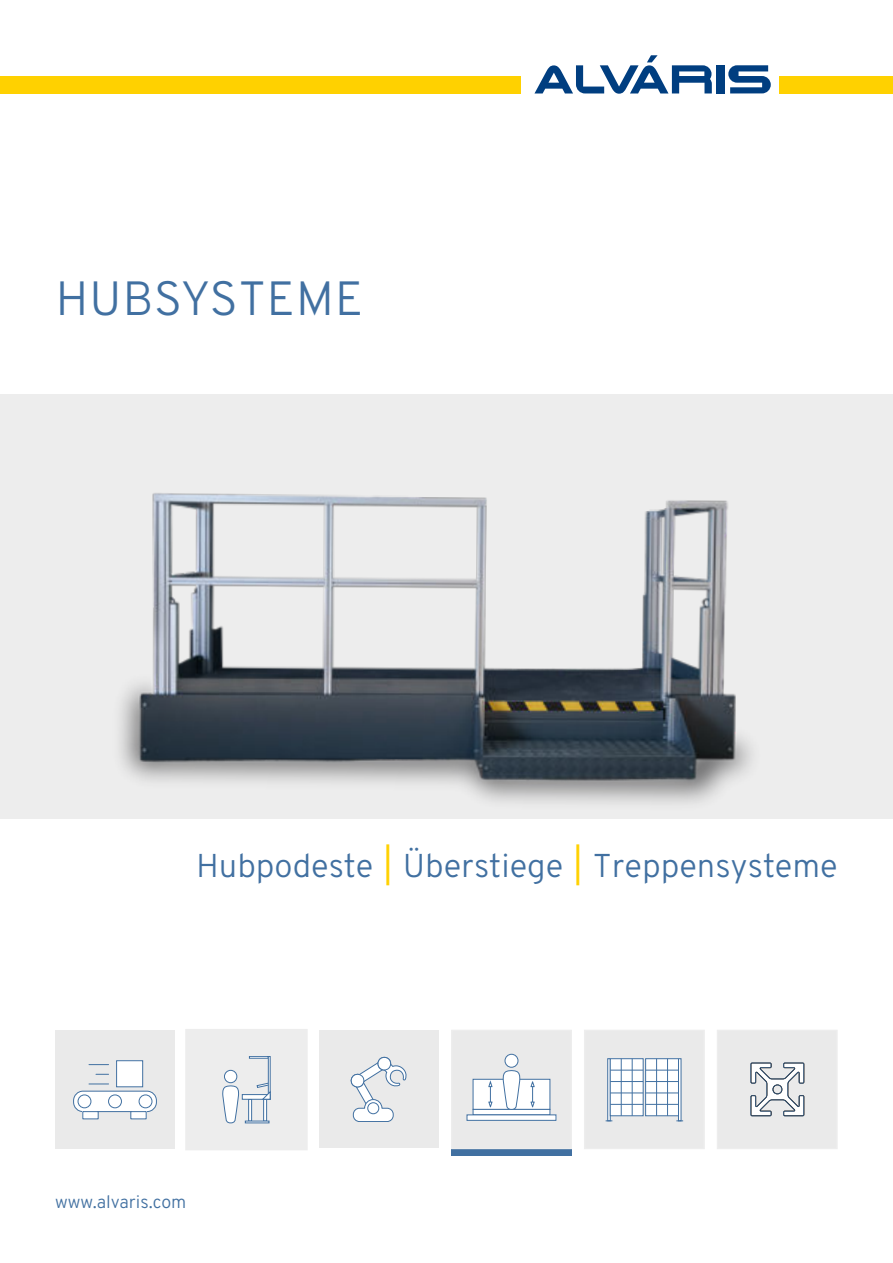
<style>
.page{position:relative;width:893px;height:1263px;background:#fff}
.page>*{position:absolute;margin:0;border:0;box-sizing:border-box;transform-origin:0 0}
.t1{font:300 48px "Overpass";letter-spacing:.01em;color:#4170a1}
.t2{font:300 33px "Overpass";color:#4170a1}
.t3{font:300 18px "Overpass";color:#4170a1}
.s1{font-size:40.5px;color:#ffd100}
</style>
<div class="page">
<div style="left:451px;top:1149px;width:121px;height:7px;background:#4170a1"></div>
<div style="left:0;top:394px;width:893px;height:425px;background:#ededed"></div>
<img style="left:119px;top:493px;width:633px;height:311px">
<div style="left:779px;top:76px;width:114px;height:17px;background:#ffd100"></div>
<div style="left:0;top:76px;width:520px;height:17px;background:#ffd100"></div>
<div style="left:716px;top:65px;width:9px;height:28px;background:#003e80"></div>
<svg style="left:728px;top:65px;width:43px;height:28px"></svg>
<svg style="left:534px;top:55px;width:178px;height:39px"></svg>
<div style="left:185px;top:1029px;width:123px;height:121px;background:#ededed"></div>
<div style="left:319px;top:1030px;width:119px;height:118px;background:#eaeaea"></div>
<div style="left:451px;top:1030px;width:121px;height:119px;background:#eaeaea"></div>
<div style="left:584px;top:1030px;width:121px;height:119px;background:#eaeaea"></div>
<div style="left:717px;top:1030px;width:121px;height:119px;background:#eaeaea"></div>
<svg style="left:351px;top:1057px;width:55px;height:65px"></svg>
<div style="left:368px;top:1103px;width:11px;height:11px;background:#fff;border-radius:50%"></div>
<div style="left:367px;top:1102px;width:12px;height:12px;border:1px solid #4170a1;border-radius:50%"></div>
<div style="left:473px;top:1079px;width:77px;height:30px;background:#fff"></div>
<div style="left:473px;top:1079px;width:77px;height:31px;border:1px solid #4170a1"></div>
<div style="left:473px;top:1109px;width:77px;height:6px;background:#fff"></div>
<div style="left:473px;top:1109px;width:77px;height:6px;border:1px solid #4170a1"></div>
<div style="left:467px;top:1115px;width:89px;height:5px;background:#fff"></div>
<div style="left:467px;top:1114px;width:89px;height:7px;border:1px solid #4170a1"></div>
<div style="left:505px;top:1054px;width:13px;height:13px;background:#fff;border-radius:50%"></div>
<div style="left:505px;top:1054px;width:13px;height:14px;border:1px solid #4170a1;border-radius:50%"></div>
<svg style="left:503px;top:1070px;width:18px;height:40px"></svg>
<svg style="left:530px;top:1078px;width:5px;height:30px"></svg>
<svg style="left:488px;top:1081px;width:5px;height:30px"></svg>
<div style="left:224px;top:1070px;width:13px;height:13px;background:#fff;border-radius:50%"></div>
<div style="left:224px;top:1070px;width:13px;height:13px;border:1px solid #4170a1;border-radius:50%"></div>
<svg style="left:222px;top:1086px;width:18px;height:37px"></svg>
<div style="left:263px;top:1099px;width:4px;height:22px;border:1px solid #4170a1"></div>
<div style="left:248px;top:1099px;width:4px;height:22px;border:1px solid #4170a1"></div>
<div style="left:242px;top:1094px;width:28px;height:5px;background:#fff"></div>
<div style="left:242px;top:1094px;width:29px;height:6px;border:1px solid #4170a1"></div>
<div style="left:249px;top:1056px;width:20px;height:2px;border:1px solid #4170a1"></div>
<div style="left:268px;top:1056px;width:3px;height:44px;border:1px solid #4170a1"></div>
<svg style="left:256px;top:1082px;width:15px;height:18px"></svg>
<svg style="left:750px;top:1063px;width:54px;height:53px"></svg>
<div style="left:646px;top:1059px;width:32px;height:57px;background:#fff"></div>
<div style="left:645px;top:1058px;width:34px;height:58px;border:1px solid #4170a1"></div>
<hr style="left:656px;top:1059px;width:1px;height:57px;background:#4170a1">
<hr style="left:667px;top:1059px;width:1px;height:57px;background:#4170a1">
<hr style="left:646px;top:1070px;width:32px;height:1px;background:#4170a1">
<hr style="left:646px;top:1081px;width:32px;height:1px;background:#4170a1">
<hr style="left:646px;top:1093px;width:32px;height:1px;background:#4170a1">
<hr style="left:646px;top:1104px;width:32px;height:1px;background:#4170a1">
<div style="left:607px;top:1058px;width:4px;height:63px;border:1px solid #4170a1"></div>
<div style="left:610px;top:1059px;width:33px;height:57px;background:#fff"></div>
<div style="left:610px;top:1058px;width:34px;height:58px;border:1px solid #4170a1"></div>
<hr style="left:632px;top:1059px;width:1px;height:57px;background:#4170a1">
<hr style="left:621px;top:1059px;width:1px;height:57px;background:#4170a1">
<hr style="left:610px;top:1070px;width:33px;height:1px;background:#4170a1">
<hr style="left:610px;top:1081px;width:33px;height:1px;background:#4170a1">
<hr style="left:610px;top:1093px;width:33px;height:1px;background:#4170a1">
<hr style="left:610px;top:1104px;width:33px;height:1px;background:#4170a1">
<div style="left:55px;top:1030px;width:120px;height:119px;background:#eaeaea"></div>
<div style="left:74px;top:1091px;width:82px;height:20px;background:#fff;border-radius:9px"></div>
<div style="left:73px;top:1091px;width:84px;height:21px;border:1px solid #4170a1;border-radius:9px"></div>
<div style="left:78px;top:1094px;width:13px;height:14px;border:1px solid #4170a1;border-radius:50%"></div>
<div style="left:139px;top:1094px;width:13px;height:14px;border:1px solid #4170a1;border-radius:50%"></div>
<div style="left:108px;top:1094px;width:14px;height:14px;border:1px solid #4170a1;border-radius:50%"></div>
<div style="left:117px;top:1061px;width:26px;height:26px;background:#fff"></div>
<div style="left:116px;top:1060px;width:27px;height:27px;border:1px solid #4170a1"></div>
<div style="left:131px;top:1111px;width:15px;height:8px;background:#fff"></div>
<div style="left:130px;top:1111px;width:17px;height:8px;border:1px solid #4170a1"></div>
<div style="left:83px;top:1111px;width:15px;height:8px;background:#fff"></div>
<div style="left:82px;top:1111px;width:17px;height:8px;border:1px solid #4170a1"></div>
<svg style="left:89px;top:1064px;width:20px;height:1px"></svg>
<svg style="left:89px;top:1083px;width:20px;height:1px"></svg>
<svg style="left:96px;top:1074px;width:13px;height:1px"></svg>
<h1 class="t1" style="left:56px;top:270px;width:309px">HUBSYSTEME</h1>
<p class="t2" style="left:196px;top:847px;width:643px">Hubpodeste <span class="s1">|</span> Überstiege <span class="s1">|</span> Treppensysteme</p>
<p class="t3" style="left:55px;top:1191px;width:133px">www.alvaris.com</p>
</div>
